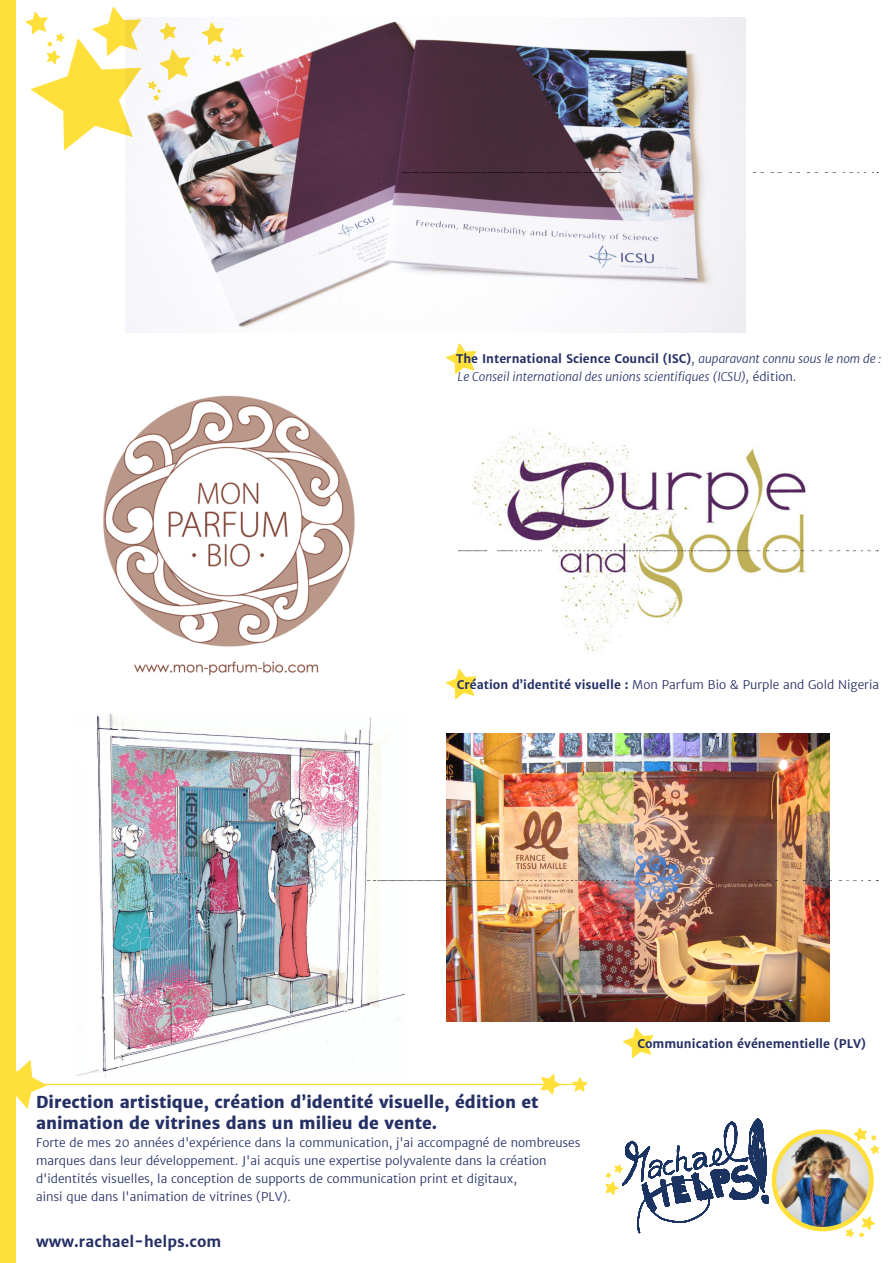
<style>
.page{position:relative;width:893px;height:1263px;background:#fff}
.page>*{position:absolute;margin:0;border:0;box-sizing:border-box;transform-origin:0 0}
.t1{font:800 16.5px/21px "Merriweather Sans";color:#253064}
.t2{font:700 15px "Merriweather Sans";color:#253064}
.t3{font:300 12px/18px "Merriweather Sans";color:#253064}
.t4{font:italic 300 12px/18px "Merriweather Sans";color:#253064}
.t5{font:700 12px "Merriweather Sans";color:#253064}
.s1{font-weight:700;font-style:normal}
.s2{font-style:normal}
.s3{font-weight:700}
</style>
<div class="page">
<svg style="left:623px;top:1027px;width:30px;height:31px"></svg>
<svg style="left:446px;top:680px;width:29px;height:19px"></svg>
<svg style="left:446px;top:343px;width:30px;height:31px"></svg>
<img style="left:103px;top:395px;width:252px;height:281px">
<img style="left:77px;top:713px;width:328px;height:365px">
<img style="left:453px;top:429px;width:369px;height:251px">
<img style="left:446px;top:734px;width:384px;height:287px">
<svg style="left:26px;top:7px;width:115px;height:143px"></svg>
<hr style="left:34px;top:1084px;width:546px;height:1px;background:#ffe03b">
<svg style="left:16px;top:1060px;width:31px;height:48px"></svg>
<svg style="left:572px;top:1077px;width:15px;height:15px"></svg>
<svg style="left:541px;top:1074px;width:20px;height:21px"></svg>
<div style="left:0;top:0;width:16px;height:1263px;background:#ffe03b"></div>
<svg style="left:605px;top:1118px;width:274px;height:120px"></svg>
<svg style="left:752px;top:172px;width:126px;height:1px"></svg>
<svg style="left:458px;top:550px;width:420px;height:1px"></svg>
<svg style="left:352px;top:880px;width:526px;height:1px"></svg>
<img style="left:126px;top:18px;width:620px;height:315px">
<p class="t4" style="left:456px;top:350px;width:427px"><span class="s1">The International Science Council (ISC)</span><span class="s2">,</span> auparavant connu sous le nom de :<br>Le Conseil international des unions scientifiques (ICSU), <span class="s2">édition.</span></p>
<p class="t3" style="left:457px;top:675px;width:424px"><span class="s3">Création d’identité visuelle :</span> Mon Parfum Bio &amp; Purple and Gold Nigeria</p>
<h1 class="t1" style="left:36px;top:1091px;width:504px">Direction artistique, création d’identité visuelle, édition et animation de vitrines dans un milieu de vente.</h1>
<p class="t3" style="left:36px;top:1133px;width:546px">Forte de mes 20 années d'expérience dans la communication, j'ai accompagné de nombreuses marques dans leur développement. J'ai acquis une expertise polyvalente dans la création d'identités visuelles, la conception de supports de communication print et digitaux,<br>ainsi que dans l'animation de vitrines (PLV).</p>
<p class="t2" style="left:36px;top:1232px;width:187px">www.rachael-helps.com</p>
<p class="t5" style="left:637px;top:1037px;width:230px">Communication événementielle (PLV)</p>
</div>
